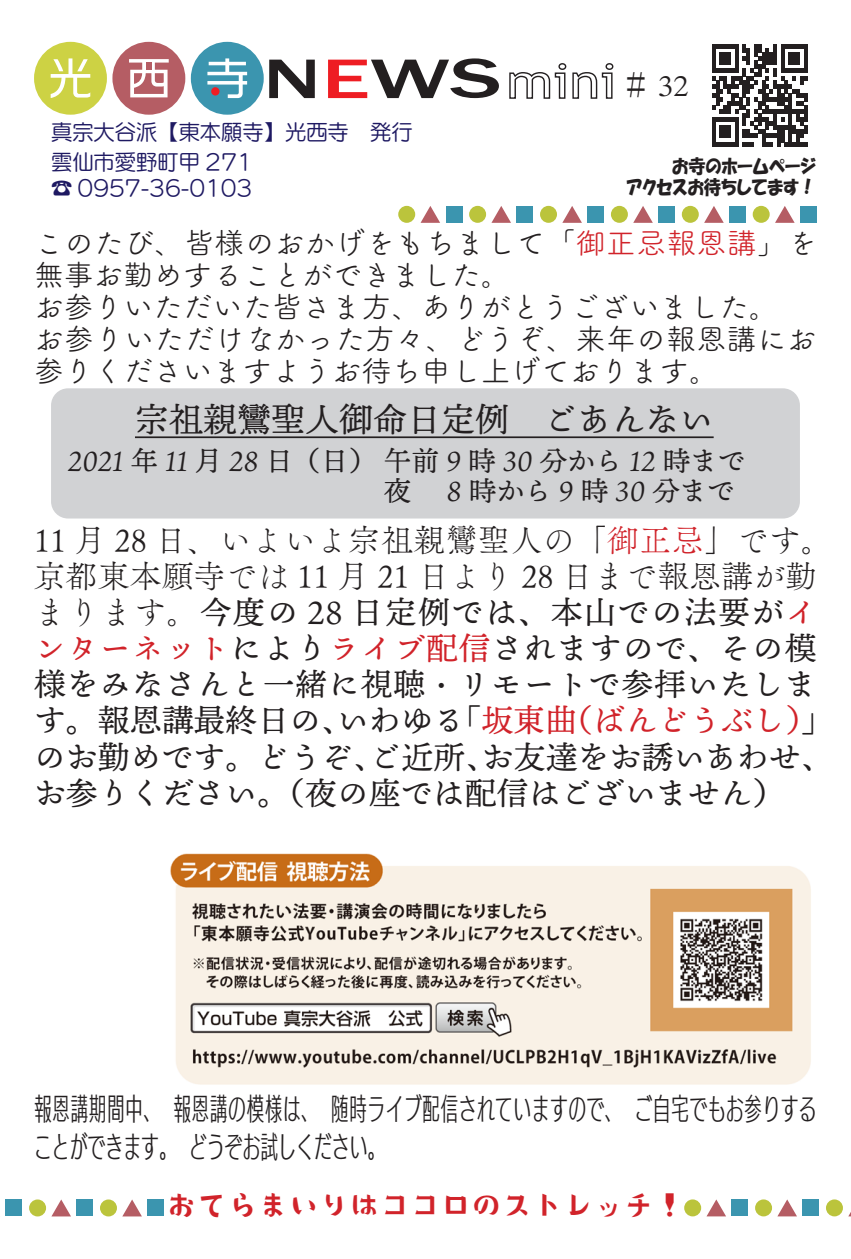
<style>
.page{position:relative;width:851px;height:1259px;background:#fff}
.page>*{position:absolute;margin:0;border:0;box-sizing:border-box;transform-origin:0 0}
.t1{font:33.9px "Ten Mincho";color:#231f20}
.t2{font:31.8px "Ten Mincho";letter-spacing:.025em;color:#231f20}
.t3{font:31.8px/36px "Ten Mincho";color:#231f20}
.t4{font:31.8px "Tsuku A Old Min Pr 6 N L";color:#231f20}
.t5{font:31.8px "Ten Mincho";letter-spacing:.05em;color:#231f20}
.t6{font:31.8px "Ten Mincho";color:#d1232a}
.t7{font:29.7px/31.8px "Tsuku B Rd Gothic Std R";color:#231f20}
.t8{font:29.7px/38.4px "UD Kakugo C60 Pro L";letter-spacing:.015em;color:#231f20}
.職業{font:29.7px "Donguri Kn R";letter-spacing:.025em;color:#d1232a}
.t9{font:300 29.7px "Ro NK Sei Kai Std";color:#231f20}
.t10{font:italic 27.6px "Ten Mincho";color:#231f20}
.t11{font:21.3px "UD Marugo Large Pr 6 N M";color:#1e1962}
.t12{font:19.2px "HGP Soei Kakupoptai";color:#231f20;scale:.9 1}
.s1{color:#d1232a}
.s2{font-family:"Tsuku A Old Min Pr 6 N L"}
.s3{color:#231f20}
</style>
<div class="page">
<svg style="left:712px;top:44px;width:95px;height:102px"></svg>
<svg style="left:34px;top:42px;width:151px;height:73px"></svg>
<svg style="left:191px;top:42px;width:124px;height:73px"></svg>
<svg style="left:328px;top:58px;width:171px;height:40px"></svg>
<svg style="left:509px;top:63px;width:105px;height:36px"></svg>
<div style="left:211px;top:87px;width:8px;height:9px;background:#ee1d23;border-radius:50%"></div>
<div style="left:398px;top:206px;width:17px;height:17px;background:#bbc43c;border-radius:50%"></div>
<svg style="left:420px;top:206px;width:20px;height:17px"></svg>
<div style="left:445px;top:206px;width:17px;height:17px;background:#3b95af"></div>
<div style="left:469px;top:206px;width:17px;height:17px;background:#bbc43c;border-radius:50%"></div>
<svg style="left:491px;top:206px;width:20px;height:17px"></svg>
<div style="left:516px;top:206px;width:17px;height:17px;background:#3b95af"></div>
<div style="left:540px;top:206px;width:17px;height:17px;background:#bbc43c;border-radius:50%"></div>
<svg style="left:562px;top:206px;width:20px;height:17px"></svg>
<div style="left:587px;top:206px;width:17px;height:17px;background:#3b95af"></div>
<div style="left:610px;top:206px;width:17px;height:17px;background:#bbc43c;border-radius:50%"></div>
<svg style="left:633px;top:206px;width:19px;height:17px"></svg>
<div style="left:658px;top:206px;width:17px;height:17px;background:#3b95af"></div>
<div style="left:681px;top:206px;width:17px;height:17px;background:#bbc43c;border-radius:50%"></div>
<svg style="left:704px;top:206px;width:19px;height:17px"></svg>
<div style="left:729px;top:206px;width:17px;height:17px;background:#3b95af"></div>
<div style="left:752px;top:206px;width:17px;height:17px;background:#bbc43c;border-radius:50%"></div>
<svg style="left:775px;top:206px;width:19px;height:17px"></svg>
<div style="left:799px;top:206px;width:17px;height:17px;background:#3b95af"></div>
<div style="left:51px;top:388px;width:748px;height:130px;background:#d1d2d4;border-radius:17px"></div>
<hr style="left:135px;top:436px;width:578px;height:2px;background:#231f20">
<div style="left:684px;top:1199px;width:17px;height:17px;background:#bbc43c;border-radius:50%"></div>
<svg style="left:707px;top:1199px;width:19px;height:17px"></svg>
<div style="left:731px;top:1199px;width:17px;height:17px;background:#3b95af"></div>
<div style="left:755px;top:1199px;width:17px;height:17px;background:#bbc43c;border-radius:50%"></div>
<svg style="left:777px;top:1199px;width:19px;height:17px"></svg>
<div style="left:802px;top:1199px;width:17px;height:17px;background:#3b95af"></div>
<div style="left:825px;top:1199px;width:17px;height:17px;background:#bbc43c;border-radius:50%"></div>
<div style="left:5px;top:1199px;width:17px;height:17px;background:#3b95af"></div>
<div style="left:29px;top:1199px;width:17px;height:17px;background:#bbc43c;border-radius:50%"></div>
<svg style="left:51px;top:1199px;width:20px;height:17px"></svg>
<div style="left:76px;top:1199px;width:17px;height:17px;background:#3b95af"></div>
<div style="left:100px;top:1199px;width:17px;height:17px;background:#bbc43c;border-radius:50%"></div>
<svg style="left:122px;top:1199px;width:20px;height:17px"></svg>
<div style="left:147px;top:1199px;width:17px;height:17px;background:#3b95af"></div>
<img style="left:170px;top:853px;width:641px;height:232px">
<p class="t11" style="left:51px;top:121px;width:363px">真宗大谷派【東本願寺】光西寺　発行</p>
<p class="t11" style="left:51px;top:150px;width:203px">雲仙市愛野町甲 271</p>
<p class="t11" style="left:51px;top:176px;width:203px">☎ 0957-36-0103</p>
<p class="t9" style="left:621px;top:64px;width:68px">＃32</p>
<p class="t12" style="left:672px;top:156px;width:161px">お寺のホームページ</p>
<p class="t12" style="left:626px;top:177px;width:212px">アクセスお待ちしてます!</p>
<p class="t7" style="left:34px;top:225px;width:784px">このたび、皆様のおかげをもちまして「<span class="s1">御正忌報恩講</span>」を無事お勤めすることができました。</p>
<p class="t7" style="left:34px;top:289px;width:746px">お参りいただいた皆さま方、ありがとうございました。</p>
<p class="t7" style="left:34px;top:321px;width:784px">お参りいただけなかった方々、どうぞ、来年の報恩講にお参りくださいますようお待ち申し上げております。</p>
<p class="t1" style="left:135px;top:401px;width:580px">宗祖親鸞聖人御命日定例　ごあんない</p>
<p class="t10" style="left:68px;top:446px;width:679px">2021 年 11 月 28 日（日）午前 9 時 30 分から 12 時まで</p>
<p class="t10" style="left:447px;top:475px;width:289px">8 時から 9 時 30 分まで</p>
<p class="t10" style="left:384px;top:475px;width:29px">夜</p>
<p class="t4" style="left:34px;top:512px;width:800px">11 月 28 日、いよいよ宗祖親鸞聖人の「<span class="s1">御正忌</span>」です。</p>
<p class="t4" style="left:34px;top:548px;width:784px">京都東本願寺では 11 月 21 日より 28 日まで報恩講が勤</p>
<p class="t5" style="left:34px;top:594px;width:784px"><span class="s2">まります。</span>今度の 28 日定例では、本山での法要が<span class="s1">イ</span></p>
<p class="t2" style="left:34px;top:630px;width:784px"><span class="s1">ンターネット</span>により<span class="s1">ライブ配信</span>されますので、その模</p>
<p class="t2" style="left:34px;top:666px;width:784px">様をみなさんと一緒に視聴・リモートで参拝いたしま</p>
<p class="t6" style="left:561px;top:703px;width:273px">（ばんどうぶし<span class="s3">「</span>(</p>
<p class="t6" style="left:449px;top:703px;width:129px"><span class="s3">「</span>坂東曲</p>
<p class="t3" style="left:34px;top:703px;width:320px">す。報恩講最終日の、</p>
<p class="t2" style="left:337px;top:703px;width:129px">いわゆる</p>
<p class="t3" style="left:482px;top:739px;width:352px">お友達をお誘いあわせ、</p>
<p class="t3" style="left:34px;top:739px;width:751px">のお勤めです。どうぞ、<br>お参りください。（夜の座では配信はございません(</p>
<p class="t2" style="left:369px;top:739px;width:129px">ご近所、</p>
<p class="t8" style="left:34px;top:1090px;width:784px">報恩講期間中、報恩講の模様は、随時ライブ配信されていますので、ご自宅でもお参りすることができます。どうぞお試しください。</p>
<p class="職業" style="left:166px;top:1190px;width:519px">おてらまいりはココロのストレッチ!</p>
</div>
